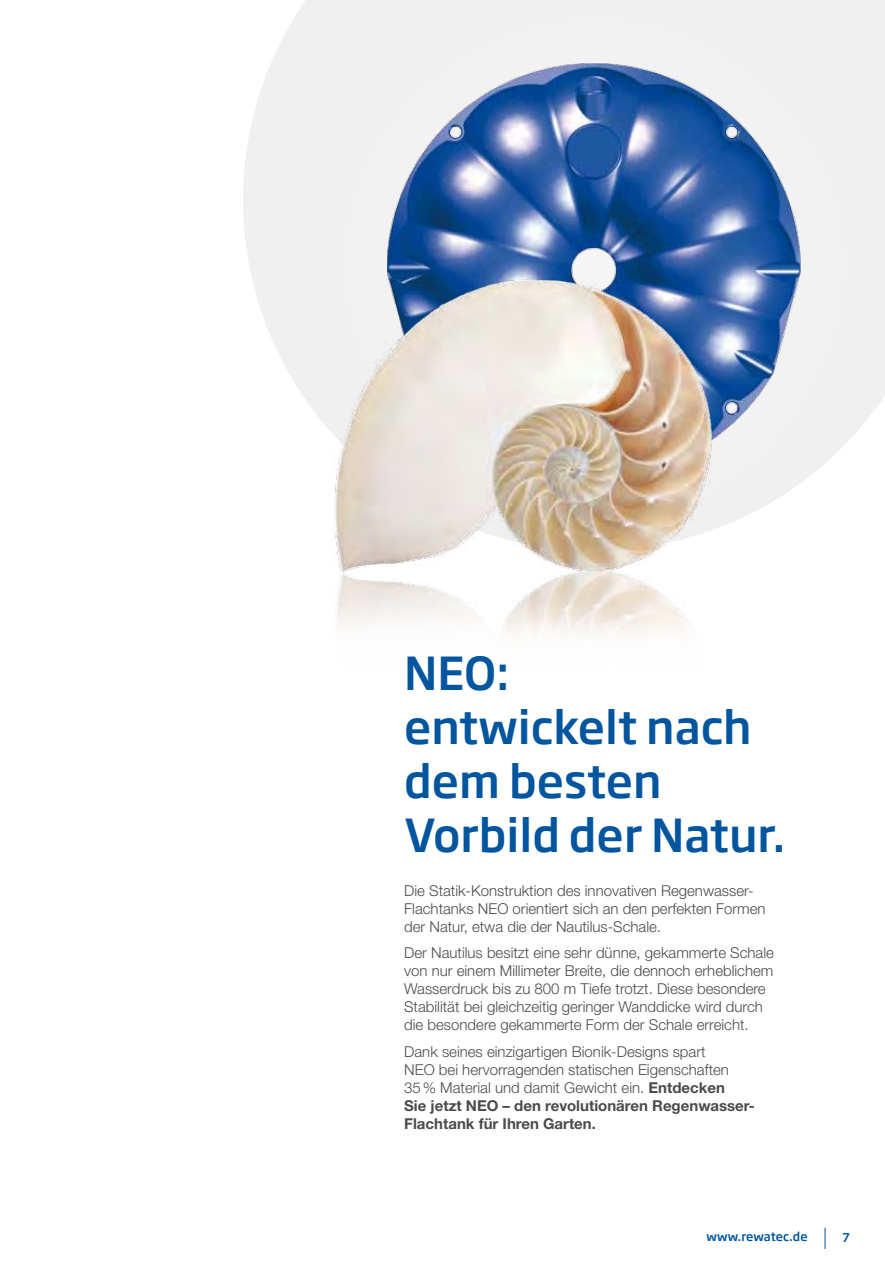
<style>
.page{position:relative;width:885px;height:1263px;background:#fff}
.page>*{position:absolute;margin:0;border:0;box-sizing:border-box;transform-origin:0 0}
.t1{font:500 45px/54px "Soho Gothic Pro";color:#00559f}
.t2{font:300 15px/18px "Helvetica Neue LT Std";color:#4b4b4d}
.t3{font:500 12px "Soho Gothic Pro";color:#00559f}
.s1{font-weight:700}
</style>
<div class="page">
<div style="left:273px;top:0;width:611px;height:592px;background:#fff;opacity:.4"></div>
<img style="left:387px;top:63px;width:413px;height:166px">
<svg style="left:824px;top:1228px;width:1px;height:21px"></svg>
<img style="left:244px;top:229px;width:590px;height:407px">
<h1 class="t1" style="left:404px;top:644px;width:382px">NEO:<br>entwickelt nach dem besten<br>Vorbild der Natur.</h1>
<p class="t2" style="left:404px;top:881px;width:363px">Die Statik-Konstruktion des innovativen Regenwasser-<br>Flachtanks NEO orientiert sich an den perfekten Formen der Natur, etwa die der Nautilus-Schale.</p>
<p class="t2" style="left:404px;top:944px;width:371px">Der Nautilus besitzt eine sehr dünne, gekammerte Schale von nur einem Millimeter Breite, die dennoch erheblichem Wasserdruck bis zu 800 m Tiefe trotzt. Diese besondere Stabilität bei gleichzeitig geringer Wanddicke wird durch die besondere gekammerte Form der Schale erreicht.</p>
<p class="t2" style="left:404px;top:1042px;width:352px">Dank seines einzigartigen Bionik-Designs spart<br>NEO bei hervorragenden statischen Eigenschaften 35% Material und damit Gewicht ein. <span class="s1">Entdecken<br>Sie jetzt NEO – den revolutionären Regenwasser-Flachtank für Ihren Garten.</span></p>
<p class="t3" style="left:706px;top:1227px;width:102px">www.rewatec.de</p>
<p class="t3" style="left:842px;top:1228px;width:9px">7</p>
</div>
